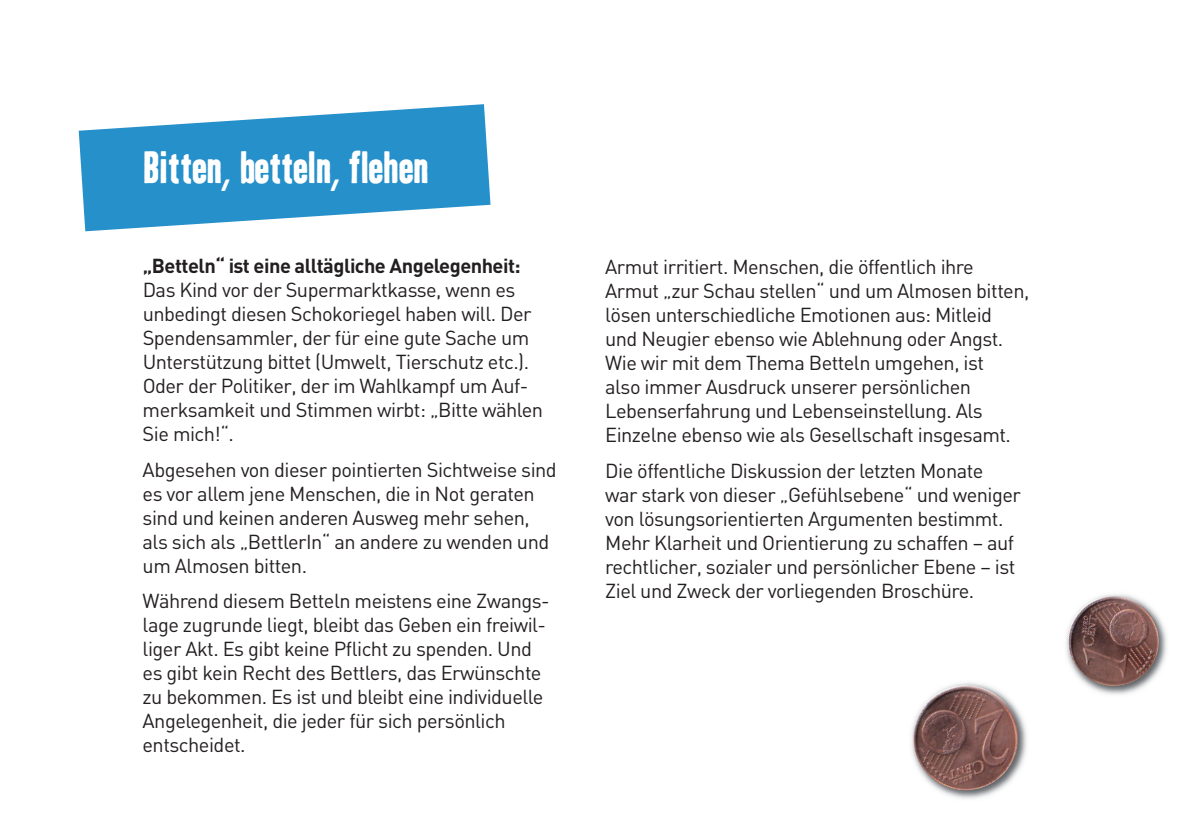
<style>
.page{position:relative;width:1191px;height:840px;background:#fff}
.page>*{position:absolute;margin:0;border:0;box-sizing:border-box;transform-origin:0 0}
.t1{font:44px "Kipp No 1";color:#fff}
.t2{font:20px/24px "DIN";letter-spacing:-.025em;color:#231f20}
.t3{font:700 20px "DIN";letter-spacing:-.025em;color:#231f20}
</style>
<div class="page">
<svg style="left:79px;top:104px;width:411px;height:127px;fill:#2690ca"></svg>
<img style="left:1066px;top:594px;width:101px;height:101px">
<img style="left:1068px;top:595px;width:90px;height:90px;border-radius:50%">
<img style="left:911px;top:682px;width:116px;height:117px">
<img style="left:913px;top:684px;width:105px;height:105px;border-radius:50%">
<h1 class="t1" style="left:143px;top:142px;width:287px">Bitten, betteln, flehen</h1>
<p class="t3" style="left:143px;top:254px;width:379px">„Betteln“ ist eine alltägliche Angelegenheit:</p>
<p class="t2" style="left:143px;top:278px;width:402px">Das Kind vor der Supermarktkasse, wenn es unbedingt diesen Schokoriegel haben will. Der Spendensammler, der für eine gute Sache um Unterstützung bittet (Umwelt, Tierschutz etc.).<br>Oder der Politiker, der im Wahlkampf um Auf&shy;merksamkeit und Stimmen wirbt: „Bitte wählen Sie mich!“.</p>
<p class="t2" style="left:143px;top:457px;width:416px">Abgesehen von dieser pointierten Sichtweise sind es vor allem jene Menschen, die in Not geraten sind und keinen anderen Ausweg mehr sehen, als sich als „BettlerIn“ an andere zu wenden und um Almosen bitten.</p>
<p class="t2" style="left:143px;top:588px;width:409px">Während diesem Betteln meistens eine Zwangs&shy;lage zugrunde liegt, bleibt das Geben ein freiwil&shy;liger Akt. Es gibt keine Pflicht zu spenden. Und es gibt kein Recht des Bettlers, das Erwünschte zu bekommen. Es ist und bleibt eine individuelle Angelegenheit, die jeder für sich persönlich entscheidet.</p>
<p class="t2" style="left:605px;top:255px;width:426px">Armut irritiert. Menschen, die öffentlich ihre Armut „zur Schau stellen“ und um Almosen bitten, lösen unterschiedliche Emotionen aus: Mitleid und Neugier ebenso wie Ablehnung oder Angst.<br>Wie wir mit dem Thema Betteln umgehen, ist<br>also immer Ausdruck unserer persönlichen Lebenserfahrung und Lebenseinstellung. Als Einzelne ebenso wie als Gesellschaft insgesamt.</p>
<p class="t2" style="left:605px;top:458px;width:417px">Die öffentliche Diskussion der letzten Monate<br>war stark von dieser „Gefühlsebene“ und weniger von lösungsorientierten Argumenten bestimmt.<br>Mehr Klarheit und Orientierung zu schaffen – auf rechtlicher, sozialer und persönlicher Ebene – ist Ziel und Zweck der vorliegenden Broschüre.</p>
</div>
